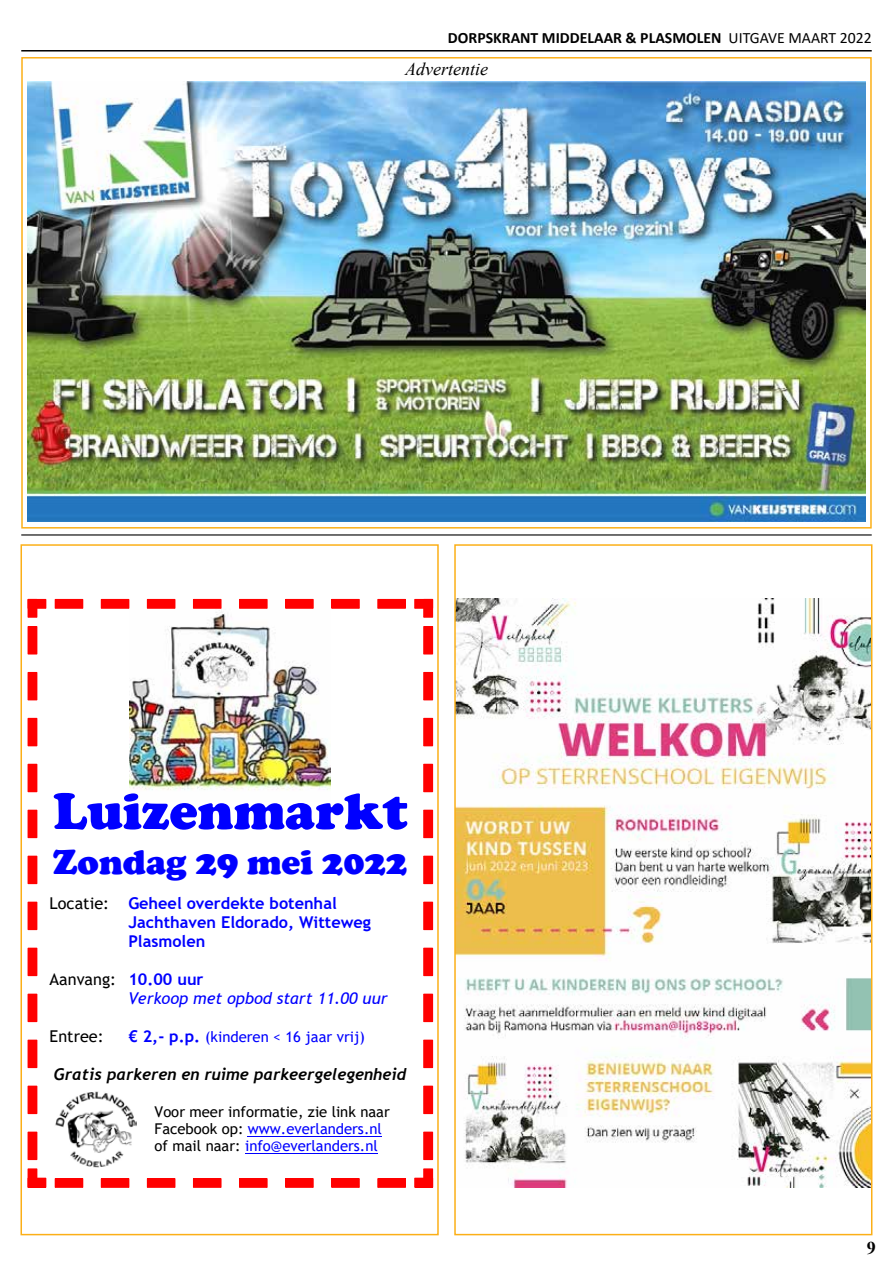
<style>
.page{position:relative;width:893px;height:1263px;background:#fff}
.page>*{position:absolute;margin:0;border:0;box-sizing:border-box;transform-origin:0 0}
.t1{font:900 53.4px "Cooper";color:#00f}
.t2{font:900 35.55px "Cooper";color:#00f}
.t3{font:italic 18px "Times New Roman";color:#000}
.t4{font:700 18px "Times New Roman";color:#000}
.t5{font:700 16.35px/18.9px "Trebuchet MS";color:#00f}
.t6{font:italic 16.35px/18.9px "Trebuchet MS";color:#00f}
.t7{font:italic 700 16.35px "Trebuchet";color:#000}
.t8{font:16.35px "Trebuchet MS";color:#000}
.t9{font:700 15.75px "Calibri";color:#000}
.t10{font:14.85px/17.2px "Trebuchet MS";color:#000}
.t11{font:14.85px "Trebuchet MS";color:#00f}
.s1{font-weight:400}
.s2{font-weight:400;color:#000}
.s3{font-style:normal;color:#000}
.s4{font-weight:700;font-style:normal}
.s5{font-weight:700;font-size:16.35px}
.s6{color:#00f}
</style>
<div class="page">
<hr style="left:21px;top:50px;width:851px;height:2px;background:#000">
<img style="left:27px;top:81px;width:839px;height:441px">
<hr style="left:21px;top:534px;width:851px;height:1px;background:#000">
<img style="left:129px;top:600px;width:202px;height:190px">
<img style="left:55px;top:1091px;width:81px;height:76px">
<hr style="left:248px;top:1136px;width:134px;height:1px;background:#00f">
<hr style="left:245px;top:1153px;width:133px;height:1px;background:#00f">
<div style="left:28px;top:1178px;width:18px;height:9px;background:#f00"></div>
<div style="left:28px;top:1169px;width:9px;height:18px;background:#f00"></div>
<div style="left:28px;top:599px;width:18px;height:9px;background:#f00"></div>
<div style="left:28px;top:599px;width:9px;height:18px;background:#f00"></div>
<div style="left:55px;top:1178px;width:28px;height:9px;background:#f00"></div>
<div style="left:101px;top:1178px;width:28px;height:9px;background:#f00"></div>
<div style="left:147px;top:1178px;width:28px;height:9px;background:#f00"></div>
<div style="left:193px;top:1178px;width:28px;height:9px;background:#f00"></div>
<div style="left:240px;top:1178px;width:27px;height:9px;background:#f00"></div>
<div style="left:286px;top:1178px;width:27px;height:9px;background:#f00"></div>
<div style="left:332px;top:1178px;width:27px;height:9px;background:#f00"></div>
<div style="left:378px;top:1178px;width:27px;height:9px;background:#f00"></div>
<div style="left:55px;top:599px;width:28px;height:9px;background:#f00"></div>
<div style="left:101px;top:599px;width:28px;height:9px;background:#f00"></div>
<div style="left:147px;top:599px;width:28px;height:9px;background:#f00"></div>
<div style="left:193px;top:599px;width:28px;height:9px;background:#f00"></div>
<div style="left:240px;top:599px;width:27px;height:9px;background:#f00"></div>
<div style="left:286px;top:599px;width:27px;height:9px;background:#f00"></div>
<div style="left:332px;top:599px;width:27px;height:9px;background:#f00"></div>
<div style="left:378px;top:599px;width:27px;height:9px;background:#f00"></div>
<div style="left:415px;top:1178px;width:18px;height:9px;background:#f00"></div>
<div style="left:424px;top:1169px;width:9px;height:18px;background:#f00"></div>
<div style="left:415px;top:599px;width:18px;height:9px;background:#f00"></div>
<div style="left:424px;top:599px;width:9px;height:18px;background:#f00"></div>
<div style="left:424px;top:626px;width:9px;height:28px;background:#f00"></div>
<div style="left:424px;top:672px;width:9px;height:28px;background:#f00"></div>
<div style="left:424px;top:718px;width:9px;height:28px;background:#f00"></div>
<div style="left:424px;top:764px;width:9px;height:28px;background:#f00"></div>
<div style="left:424px;top:810px;width:9px;height:28px;background:#f00"></div>
<div style="left:424px;top:856px;width:9px;height:28px;background:#f00"></div>
<div style="left:424px;top:902px;width:9px;height:28px;background:#f00"></div>
<div style="left:424px;top:948px;width:9px;height:28px;background:#f00"></div>
<div style="left:424px;top:994px;width:9px;height:27px;background:#f00"></div>
<div style="left:424px;top:1040px;width:9px;height:27px;background:#f00"></div>
<div style="left:424px;top:1086px;width:9px;height:27px;background:#f00"></div>
<div style="left:424px;top:1132px;width:9px;height:27px;background:#f00"></div>
<div style="left:28px;top:626px;width:9px;height:28px;background:#f00"></div>
<div style="left:28px;top:672px;width:9px;height:28px;background:#f00"></div>
<div style="left:28px;top:718px;width:9px;height:28px;background:#f00"></div>
<div style="left:28px;top:764px;width:9px;height:28px;background:#f00"></div>
<div style="left:28px;top:810px;width:9px;height:28px;background:#f00"></div>
<div style="left:28px;top:856px;width:9px;height:28px;background:#f00"></div>
<div style="left:28px;top:902px;width:9px;height:28px;background:#f00"></div>
<div style="left:28px;top:948px;width:9px;height:28px;background:#f00"></div>
<div style="left:28px;top:994px;width:9px;height:27px;background:#f00"></div>
<div style="left:28px;top:1040px;width:9px;height:27px;background:#f00"></div>
<div style="left:28px;top:1086px;width:9px;height:27px;background:#f00"></div>
<div style="left:28px;top:1132px;width:9px;height:27px;background:#f00"></div>
<div style="left:21px;top:544px;width:418px;height:691px;border:2px solid #fcaf17"></div>
<img style="left:457px;top:598px;width:412px;height:590px">
<div style="left:454px;top:544px;width:418px;height:691px;border:2px solid #fcaf17"></div>
<p class="t9" style="left:448px;top:26px;width:425px">DORPSKRANT MIDDELAAR &amp; PLASMOLEN <span class="s1">UITGAVE MAART 2022</span></p>
<p class="t3" style="left:405px;top:57px;width:84px">Advertentie</p>
<h1 class="t1" style="left:53px;top:780px;width:356px">Luizenmarkt</h1>
<h2 class="t2" style="left:53px;top:841px;width:356px">Zondag 29 mei 2022</h2>
<p class="t5" style="left:128px;top:894px;width:244px;text-indent:-79px"><span class="s2">Locatie:</span> Geheel overdekte botenhal<br>Jachthaven Eldorado, Witteweg<br>Plasmolen</p>
<p class="t6" style="left:128px;top:970px;width:261px;text-indent:-79px"><span class="s3">Aanvang:</span> <span class="s4">10.00 uur<br></span>Verkoop met opbod start 11.00 uur</p>
<p class="t8" style="left:50px;top:1026px;width:56px">Entree:</p>
<p class="t11" style="left:128px;top:1027px;width:238px"><span class="s5">€ 2,- p.p.</span> (kinderen &lt; 16 jaar vrij)</p>
<p class="t7" style="left:54px;top:1063px;width:354px">Gratis parkeren en ruime parkeergelegenheid</p>
<p class="t10" style="left:155px;top:1103px;width:237px">Voor meer informatie, zie link naar<br>Facebook op: <span class="s6">www.everlanders.nl </span>of mail naar: <span class="s6">info@everlanders.nl</span></p>
<p class="t4" style="left:867px;top:1235px;width:10px">9</p>
</div>
